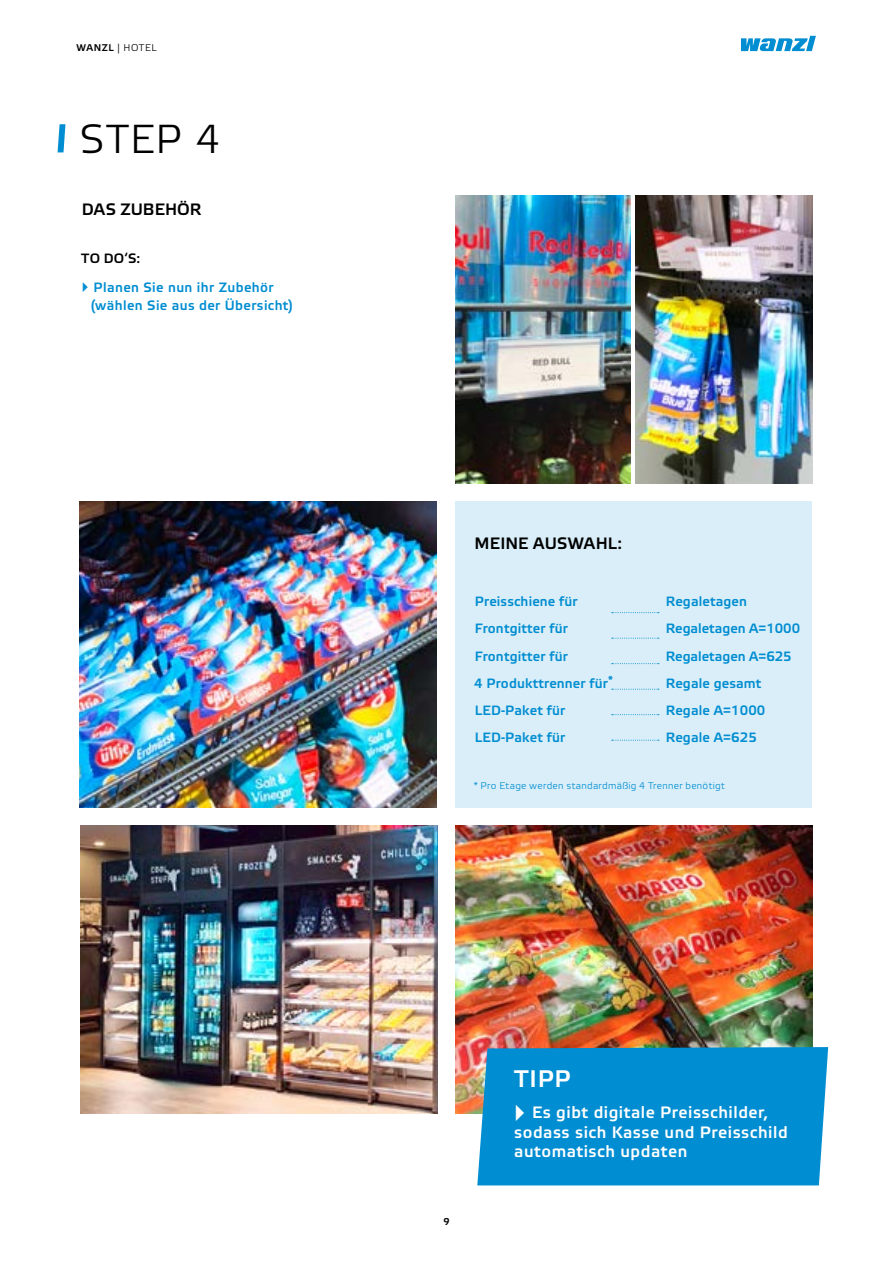
<style>
.page{position:relative;width:893px;height:1263px;background:#fff}
.page>*{position:absolute;margin:0;border:0;box-sizing:border-box;transform-origin:0 0}
.t1{font:300 40.5px "Wanzl Etelka";color:#000}
.t2{font:500 24px "Wanzl Etelka";color:#fff}
.t3{font:500 16.5px/19.5px "Wanzl Etelka";letter-spacing:.03em;color:#fff}
.t4{font:500 16.5px "Wanzl Etelka";letter-spacing:.005em;color:#000}
.t5{font:500 13.5px "Wanzl Etelka";letter-spacing:.01em;color:#008dd1}
.t6{font:500 13.5px/18px "Wanzl Etelka";letter-spacing:.03em;color:#008dd1}
.t7{font:500 13.5px "Wanzl Etelka";color:#000}
.t8{font:300 9.75px "Wanzl Etelka";letter-spacing:.03em;color:#008dd1}
.t9{font:300 9.75px "Wanzl Etelka";letter-spacing:.055em;color:#000}
.t10{font:500 9.75px "Wanzl Etelka";color:#000}
.s1{font-weight:500}
</style>
<div class="page">
<div style="left:455px;top:501px;width:357px;height:306px;background:#d9eef8"></div>
<img style="left:455px;top:195px;width:176px;height:288px">
<img style="left:635px;top:195px;width:177px;height:288px">
<img style="left:79px;top:501px;width:357px;height:306px">
<img style="left:81px;top:825px;width:356px;height:288px">
<img style="left:455px;top:825px;width:357px;height:288px">
<div style="left:477px;top:1047px;width:351px;height:138px;background:#008dd1"></div>
<svg style="left:741px;top:36px;width:75px;height:15px"></svg>
<svg style="left:58px;top:124px;width:7px;height:28px"></svg>
<svg style="left:612px;top:612px;width:47px;height:1px"></svg>
<svg style="left:612px;top:638px;width:47px;height:1px"></svg>
<svg style="left:612px;top:663px;width:47px;height:1px"></svg>
<svg style="left:612px;top:689px;width:47px;height:1px"></svg>
<svg style="left:612px;top:714px;width:47px;height:1px"></svg>
<svg style="left:612px;top:740px;width:47px;height:1px"></svg>
<svg style="left:516px;top:1105px;width:8px;height:16px"></svg>
<p class="t9" style="left:77px;top:42px;width:82px"><span class="s1">WANZL</span> | HOTEL</p>
<h1 class="t1" style="left:79px;top:116px;width:143px">STEP 4</h1>
<p class="t4" style="left:82px;top:200px;width:121px">DAS ZUBEHÖR</p>
<p class="t7" style="left:81px;top:251px;width:61px">TO DO‘S:</p>
<p class="t6" style="left:91px;top:279px;width:204px">Planen Sie nun ihr Zubehör (wählen Sie aus der Übersicht)</p>
<p class="t4" style="left:475px;top:534px;width:149px">MEINE AUSWAHL:</p>
<p class="t5" style="left:475px;top:594px;width:104px">Preisschiene für</p>
<p class="t5" style="left:666px;top:594px;width:83px">Regaletagen</p>
<p class="t5" style="left:475px;top:621px;width:94px">Frontgitter für</p>
<p class="t5" style="left:666px;top:621px;width:136px">Regaletagen A=1000</p>
<p class="t5" style="left:475px;top:648px;width:94px">Frontgitter für</p>
<p class="t5" style="left:666px;top:648px;width:127px">Regaletagen A=625</p>
<p class="t5" style="left:474px;top:675px;width:140px">4 Produkttrenner für<sup>*</sup></p>
<p class="t5" style="left:666px;top:675px;width:97px">Regale gesamt</p>
<p class="t5" style="left:475px;top:702px;width:92px">LED-Paket für</p>
<p class="t5" style="left:666px;top:702px;width:101px">Regale A=1000</p>
<p class="t5" style="left:475px;top:729px;width:92px">LED-Paket für</p>
<p class="t5" style="left:666px;top:729px;width:93px">Regale A=625</p>
<p class="t8" style="left:474px;top:780px;width:253px">* Pro Etage werden standardmäßig 4 Trenner benötigt</p>
<p class="t10" style="left:443px;top:1215px;width:8px">9</p>
<h2 class="t2" style="left:514px;top:1065px;width:58px">TIPP</h2>
<p class="t3" style="left:514px;top:1103px;width:275px;text-indent:18px">Es gibt digitale Preisschilder, sodass sich Kasse und Preisschild automatisch updaten</p>
</div>
